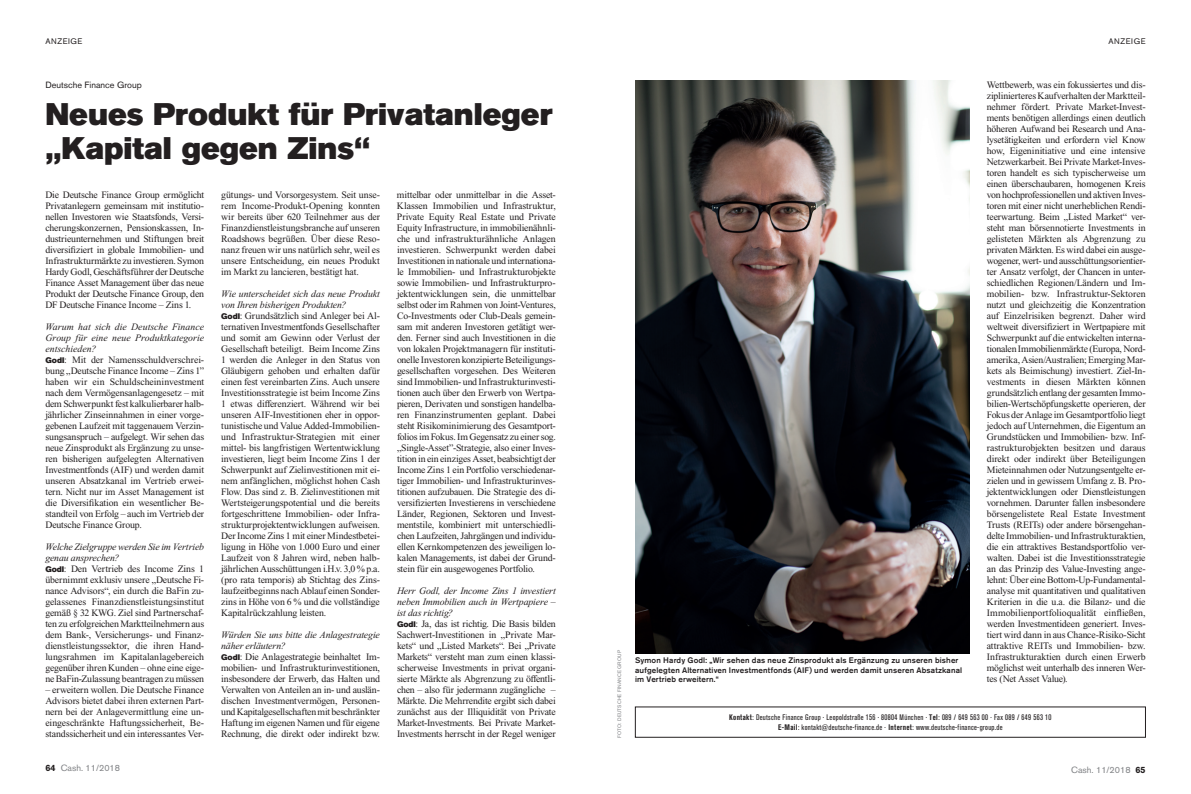
<style>
.page{position:relative;width:1191px;height:794px;background:#fff}
.page>*{position:absolute;margin:0;border:0;box-sizing:border-box;transform-origin:0 0}
.t1{font:31px/34px "Akzidenz Grotesk BQ Super";color:#231f20}
.t2{font:9.8px/11px "Times New Roman PS Std";letter-spacing:-.015em;color:#231f20;text-align:justify}
.t3{font:9px "Akzidenz Grotesk BQ";color:#808285}
.t4{font:9px "Akzidenz Grotesk BQ";color:#231f20}
.t5{font:500 8px/9.5px "Akzidenz Grotesk BQ";letter-spacing:.015em;color:#231f20}
.t6{font:condensed 8px/10px "Akzidenz Grotesk BQ";letter-spacing:.035em;color:#231f20;text-align:center}
.t7{font:8px "Akzidenz Grotesk BQ";letter-spacing:.075em;color:#231f20}
.t8{font:5px "Akzidenz Grotesk BQ";letter-spacing:.035em;color:#808285}
.s1{font-style:italic}
.s2{font-family:"Akzidenz Grotesk BQ Super";font-size:8px}
.s3{font-weight:700}
.s4{font-weight:700;color:#231f20}
</style>
<div class="page">
<img style="left:635px;top:81px;width:334px;height:572px">
<p class="t7" style="left:45px;top:36px;width:39px">ANZEIGE</p>
<p class="t4" style="left:45px;top:79px;width:98px">Deutsche Finance Group</p>
<h1 class="t1" style="left:45px;top:97px;width:509px">Neues Produkt für Privatanleger „Kapital gegen Zins“</h1>
<p class="t2" style="left:45px;top:189px;width:160px">Die Deutsche Finance Group ermöglicht Privatanlegern gemeinsam mit institutio&shy;nellen Investoren wie Staatsfonds, Versi&shy;cherungskonzernen, Pensionskassen, In&shy;dustrieunternehmen und Stiftungen breit diversifiziert in globale Immobilien- und Infrastrukturmärkte zu investieren. Symon Hardy Godl, Geschäftsführer der Deutsche Finance Asset Management über das neue Produkt der Deutsche Finance Group, den DF Deutsche Finance Income – Zins 1.</p>
<p class="t2" style="left:45px;top:321px;width:160px;text-align:left"><span class="s1">Warum hat sich die Deutsche Finance Group für eine neue Produktkategorie entschieden?<br></span><span class="s2">Godl</span>: Mit der Namensschuldverschrei&shy;bung „Deutsche Finance Income – Zins 1” haben wir ein Schuldscheininvestment nach dem Vermögensanlagengesetz – mit dem Schwerpunkt fest kalkulierbarer halb&shy;jährlicher Zinseinnahmen in einer vorge&shy;gebenen Laufzeit mit taggenauem Verzin&shy;sungsanspruch – aufgelegt. Wir sehen das neue Zinsprodukt als Ergänzung zu unse&shy;ren bisherigen aufgelegten Alternativen Investmentfonds (AIF) und werden damit unseren Absatzkanal im Vertrieb erwei&shy;tern. Nicht nur im Asset Management ist die Diversifikation ein wesentlicher Be&shy;standteil von Erfolg – auch im Vertrieb der Deutsche Finance Group.</p>
<p class="t2" style="left:45px;top:541px;width:160px;text-align:left"><span class="s1">Welche Zielgruppe werden Sie im Vertrieb genau ansprechen?<br></span><span class="s2">Godl</span>: Den Vertrieb des Income Zins 1 übernimmt exklusiv unsere „Deutsche Fi&shy;nance Advisors“, ein durch die BaFin zu&shy;gelassenes Finanzdienstleistungsinstitut gemäß § 32 KWG. Ziel sind Partnerschaf&shy;ten zu erfolgreichen Marktteilnehmern aus dem Bank-, Versicherungs- und Finanz&shy;dienstleistungssektor, die ihren Hand&shy;lungsrahmen im Kapitalanlagebereich gegenüber ihren Kunden – ohne eine eige&shy;ne BaFin-Zulassung beantragen zu müssen</p>
<p class="t2" style="left:45px;top:684px;width:160px">– erweitern wollen. Die Deutsche Finance Advisors bietet dabei ihren externen Part&shy;nern bei der Anlagevermittlung eine un&shy;eingeschränkte Haftungssicherheit, Be&shy;standssicherheit und ein interessantes Ver-</p>
<p class="t2" style="left:221px;top:189px;width:160px">gütungs- und Vorsorgesystem. Seit unse&shy;rem Income-Produkt-Opening konnten wir bereits über 620 Teilnehmer aus der Finanzdienstleistungsbranche auf unseren Roadshows begrüßen. Über diese Reso&shy;nanz freuen wir uns natürlich sehr, weil es unsere Entscheidung, ein neues Produkt im Markt zu lancieren, bestätigt hat.</p>
<p class="t2" style="left:221px;top:288px;width:160px;text-align:left"><span class="s1">Wie unterscheidet sich das neue Produkt von Ihren bisherigen Produkten?<br></span><span class="s2">Godl</span>: Grundsätzlich sind Anleger bei Al&shy;ternativen Investmentfonds Gesellschafter und somit am Gewinn oder Verlust der Gesellschaft beteiligt. Beim Income Zins 1 werden die Anleger in den Status von Gläubigern gehoben und erhalten dafür einen fest vereinbarten Zins. Auch unsere Investitionsstrategie ist beim Income Zins 1 etwas differenziert. Während wir bei unseren AIF-Investitionen eher in oppor&shy;tunistische und Value Added-Immobilien&shy;und Infrastruktur-Strategien mit einer mittel- bis langfristigen Wertentwicklung investieren, liegt beim Income Zins 1 der Schwerpunkt auf Zielinvestitionen mit ei&shy;nem anfänglichen, möglichst hohen Cash Flow. Das sind z. B. Zielinvestitionen mit Wertsteigerungspotential und die bereits fortgeschrittene Immobilien- oder Infra&shy;strukturprojektentwicklungen aufweisen.<br>Der Income Zins 1 mit einer Mindestbetei&shy;ligung in Höhe von 1.000 Euro und einer Laufzeit von 8 Jahren wird, neben halb&shy;jährlichen Ausschüttungen i.H.v. 3,0 % p.a. (pro rata temporis) ab Stichtag des Zins&shy;laufzeitbeginns nach Ablauf einen Sonder&shy;zins in Höhe von 6 % und die vollständige Kapitalrückzahlung leisten.</p>
<p class="t2" style="left:221px;top:629px;width:160px;text-align:left"><span class="s1">Würden Sie uns bitte die Anlagestrategie näher erläutern?<br></span><span class="s2">Godl</span>: Die Anlagestrategie beinhaltet Im&shy;mobilien- und Infrastrukturinvestitionen, insbesondere der Erwerb, das Halten und Verwalten von Anteilen an in- und auslän&shy;dischen Investmentvermögen, Personen&shy;und Kapitalgesellschaften mit beschränkter Haftung im eigenen Namen und für eigene Rechnung, die direkt oder indirekt bzw.</p>
<p class="t2" style="left:397px;top:189px;width:160px">mittelbar oder unmittelbar in die Asset-Klassen Immobilien und Infrastruktur, Private Equity Real Estate und Private Equity Infrastructure, in immobilienähnli&shy;che und infrastrukturähnliche Anlagen investieren. Schwerpunkt werden dabei Investitionen in nationale und internationa&shy;le Immobilien- und Infrastrukturobjekte sowie Immobilien- und Infrastrukturpro&shy;jektentwicklungen sein, die unmittelbar selbst oder im Rahmen von Joint-Ventures, Co-Investments oder Club-Deals gemein&shy;sam mit anderen Investoren getätigt wer&shy;den. Ferner sind auch Investitionen in die von lokalen Projektmanagern für instituti&shy;onelle Investoren konzipierte Beteiligungs&shy;gesellschaften vorgesehen. Des Weiteren sind Immobilien- und Infrastrukturinvesti&shy;tionen auch über den Erwerb von Wertpa&shy;pieren, Derivaten und sonstigen handelba&shy;ren Finanzinstrumenten geplant. Dabei steht Risikominimierung des Gesamtport&shy;folios im Fokus. Im Gegensatz zu einer sog. „Single-Asset”-Strategie, also einer Inves&shy;tition in ein einziges Asset, beabsichtigt der Income Zins 1 ein Portfolio verschiedenar&shy;tiger Immobilien- und Infrastrukturinves&shy;titionen aufzubauen. Die Strategie des di&shy;versifizierten Investierens in verschiedene Länder, Regionen, Sektoren und Invest&shy;mentstile, kombiniert mit unterschiedli&shy;chen Laufzeiten, Jahrgängen und individu&shy;ellen Kernkompetenzen des jeweiligen lo&shy;kalen Managements, ist dabei der Grund&shy;stein für ein ausgewogenes Portfolio.</p>
<p class="t2" style="left:397px;top:585px;width:160px;text-align:left"><span class="s1">Herr Godl, der Income Zins 1 investiert neben Immobilien auch in Wertpapiere – ist das richtig?<br></span><span class="s2">Godl</span>: Ja, das ist richtig. Die Basis bilden Sachwert-Investitionen in „Private Mar&shy;kets“ und „Listed Markets“. Bei „Private Markets“ versteht man zum einen klassi&shy;scherweise Investments in privat organi&shy;sierte Märkte als Abgrenzung zu öffentli&shy;chen – also für jedermann zugängliche – Märkte. Die Mehrrendite ergibt sich dabei zunächst aus der Illiquidität von Private Market-Investments. Bei Private Market-Investments herrscht in der Regel weniger</p>
<p class="t7" style="left:1108px;top:36px;width:39px">ANZEIGE</p>
<p class="t8" style="left:616px;top:737px;width:89px;rotate:-90deg">FOTO: DEUTSCHE FINANCE GROUP</p>
<p class="t5" style="left:635px;top:655px;width:328px">Symon Hardy Godl: „Wir sehen das neue Zinsprodukt als Ergänzung zu unseren bisher aufgelegten Alternativen Investmentfonds (AIF) und werden damit unseren Absatzkanal im Vertrieb erweitern.“</p>
<p class="t2" style="left:986px;top:79px;width:160px">Wettbewerb, was ein fokussiertes und dis&shy;ziplinierteres Kaufverhalten der Marktteil&shy;nehmer fördert. Private Market-Invest&shy;ments benötigen allerdings einen deutlich höheren Aufwand bei Research und Ana&shy;lysetätigkeiten und erfordern viel Know how, Eigeninitiative und eine intensive Netzwerkarbeit. Bei Private Market-Inves&shy;toren handelt es sich typischerweise um einen überschaubaren, homogenen Kreis von hochprofessionellen und aktiven Inves&shy;toren mit einer nicht unerheblichen Rendi&shy;teerwartung. Beim „Listed Market“ ver&shy;steht man börsennotierte Investments in gelisteten Märkten als Abgrenzung zu privaten Märkten. Es wird dabei ein ausge&shy;wogener, wert- und ausschüttungsorientier&shy;ter Ansatz verfolgt, der Chancen in unter&shy;schiedlichen Regionen/Ländern und Im&shy;mobilien- bzw. Infrastruktur-Sektoren nutzt und gleichzeitig die Konzentration auf Einzelrisiken begrenzt. Daher wird weltweit diversifiziert in Wertpapiere mit Schwerpunkt auf die entwickelten interna&shy;tionalen Immobilienmärkte (Europa, Nord&shy;amerika, Asien/Australien; Emerging Mar&shy;kets als Beimischung) investiert. Ziel-In&shy;vestments in diesen Märkten können grundsätzlich entlang der gesamten Immo&shy;bilien-Wertschöpfungskette operieren, der Fokus der Anlage im Gesamtportfolio liegt jedoch auf Unternehmen, die Eigentum an Grundstücken und Immobilien- bzw. Inf&shy;rastrukturobjekten besitzen und daraus direkt oder indirekt über Beteiligungen Mieteinnahmen oder Nutzungsentgelte er&shy;zielen und in gewissem Umfang z. B. Pro&shy;jektentwicklungen oder Dienstleistungen vornehmen. Darunter fallen insbesondere börsengelistete Real Estate Investment Trusts (REITs) oder andere börsengehan&shy;delte Immobilien- und Infrastrukturaktien, die ein attraktives Bestandsportfolio ver&shy;walten. Dabei ist die Investitionsstrategie an das Prinzip des Value-Investing ange&shy;lehnt: Über eine Bottom-Up-Fundamental&shy;analyse mit quantitativen und qualitativen Kriterien in die u.a. die Bilanz- und die Immobilienportfolioqualität einfließen, werden Investmentideen generiert. Inves&shy;tiert wird dann in aus Chance-Risiko-Sicht attraktive REITs und Immobilien- bzw.<br>Infrastrukturaktien durch einen Erwerb möglichst weit unterhalb des inneren Wer&shy;tes (Net Asset Value).</p>
<p class="t6" style="left:729px;top:712px;width:324px"><span class="s3">Kontakt</span>: Deutsche Finance Group . Leopoldstraße 156 . 80804 München . <span class="s3">Tel</span>: 089 / 649 563 00 . Fax 089 / 649 563 10<br><span class="s3">E-Mail</span>: kontakt@deutsche-finance.de . <span class="s3">Internet</span>: www.deutsche-finance-group.de</p>
<p class="t3" style="left:45px;top:762px;width:76px"><span class="s4">64</span> Cash. 11/2018</p>
<p class="t3" style="left:1071px;top:764px;width:76px">Cash. 11/2018 <span class="s4">65</span></p>
</div>
